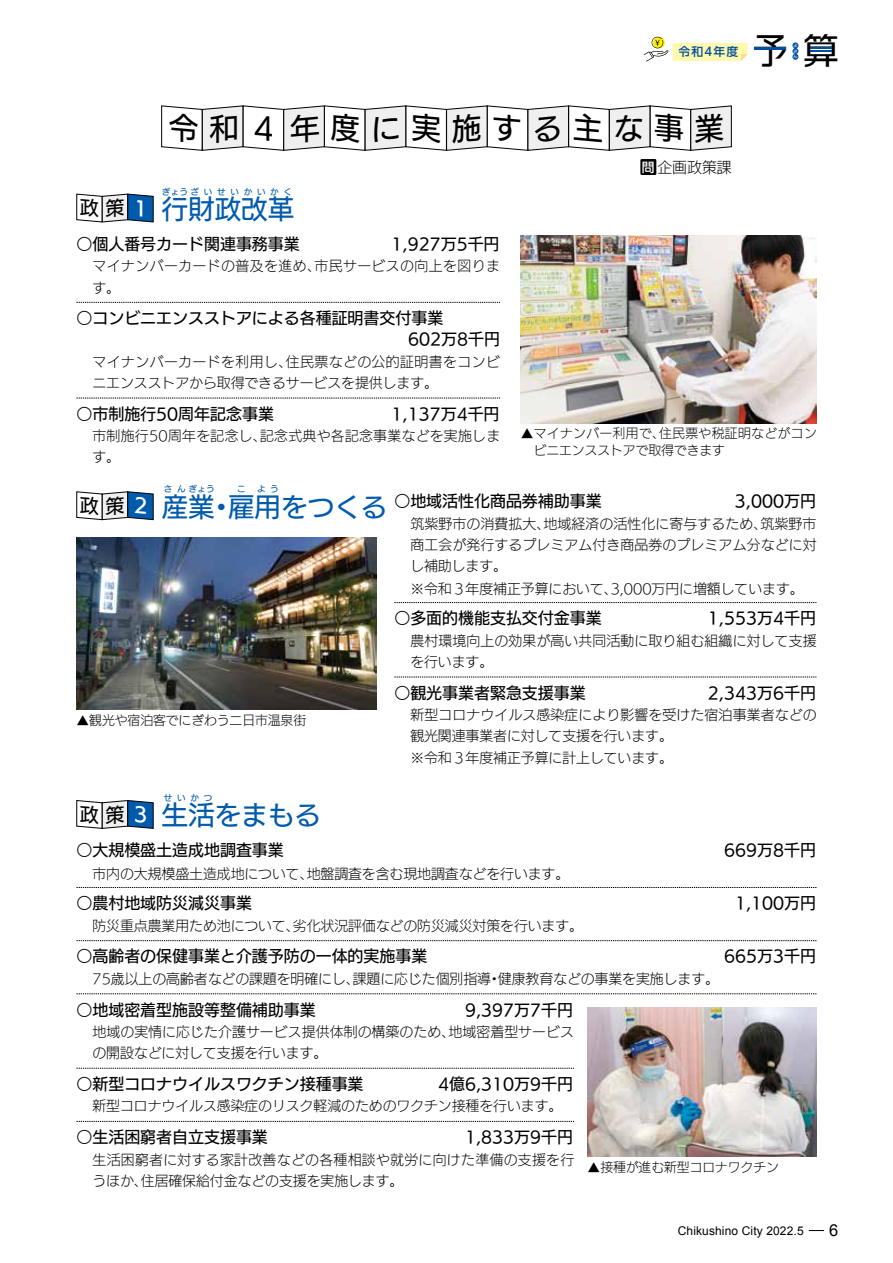
<style>
.page{position:relative;width:893px;height:1263px;background:#fff}
.page>*{position:absolute;margin:0;border:0;box-sizing:border-box;transform-origin:0 0}
.t1{font:35.25px "VDL Logona Regular";color:#000}
.t2{font:26.55px "UD Kakugo Large Pr 6 M";color:#005bac}
.t3{font:16.5px "Arial";color:#000}
.t4{font:15.9px/21.3px "UD Kakugo Large Pr 6 M";color:#000}
.t5{font:14.85px "UD Kakugo Large Pr 6 L";color:#000}
.t6{font:13.8px/21.3px "UD Kakugo Large Pr 6 L";color:#000}
.t7{font:13.8px/21.3px "UD Kakugo Large Pr 6 L";letter-spacing:.025em;color:#000}
.t8{font:13.8px/22.4px "UD Kakugo Large Pr 6 L";letter-spacing:.035em;color:#000}
.t9{font:12.75px/17px "UD Kakugo Large Pr 6 L";color:#000}
.t10{font:12.75px "UD Kakugo Large Pr 6 L";letter-spacing:.035em;color:#000}
.t11{font:500 12.75px "UD Shin Go Pro";color:#fff}
.t12{font:12px "Arial";letter-spacing:.01em;color:#000}
.t13{font:500 11.85px "UD Shin Go NT Pr 6 N";letter-spacing:.1em;color:#004ea2}
.t14{font:8.55px "UD Kakugo Large Pr 6 M";letter-spacing:.04em;color:#005bac}
.t15{font:4.05px/5.7px "VDL Logona Regular";color:#fff;text-align:justify}
</style>
<div class="page">
<svg style="left:792px;top:42px;width:6px;height:18px"></svg>
<svg style="left:810px;top:47px;width:22px;height:1px"></svg>
<hr style="left:754px;top:47px;width:32px;height:3px;background:#004ea2">
<hr style="left:810px;top:50px;width:22px;height:2px;background:#004ea2">
<svg style="left:644px;top:37px;width:104px;height:25px"></svg>
<svg style="left:77px;top:302px;width:423px;height:1px"></svg>
<svg style="left:77px;top:398px;width:423px;height:1px"></svg>
<svg style="left:77px;top:887px;width:739px;height:1px"></svg>
<svg style="left:77px;top:940px;width:739px;height:1px"></svg>
<svg style="left:77px;top:993px;width:739px;height:1px"></svg>
<svg style="left:77px;top:1068px;width:497px;height:1px"></svg>
<svg style="left:77px;top:1121px;width:497px;height:1px"></svg>
<svg style="left:394px;top:602px;width:422px;height:1px"></svg>
<svg style="left:394px;top:677px;width:422px;height:1px"></svg>
<img style="left:521px;top:236px;width:295px;height:187px">
<div style="left:640px;top:159px;width:16px;height:16px;background:#000"></div>
<img style="left:77px;top:537px;width:299px;height:172px">
<img style="left:588px;top:1008px;width:228px;height:149px">
<svg style="left:809px;top:1230px;width:15px;height:1px"></svg>
<svg style="left:76px;top:194px;width:78px;height:28px"></svg>
<svg style="left:76px;top:491px;width:78px;height:29px"></svg>
<svg style="left:76px;top:800px;width:78px;height:29px"></svg>
<svg style="left:161px;top:105px;width:571px;height:46px"></svg>
<p class="t13" style="left:678px;top:42px;width:61px">令和4年度</p>
<h1 class="t1" style="left:753px;top:27px;width:87px">予算</h1>
<p class="t15" style="left:793px;top:42px;width:5px">よさん</p>
<p class="t14" style="left:162px;top:187px;width:39px">ぎょうざ</p>
<p class="t14" style="left:204px;top:187px;width:10px">い</p>
<p class="t14" style="left:230px;top:187px;width:10px">い</p>
<p class="t14" style="left:244px;top:187px;width:10px">か</p>
<p class="t14" style="left:284px;top:187px;width:10px">く</p>
<p class="t14" style="left:270px;top:187px;width:10px">か</p>
<p class="t14" style="left:217px;top:187px;width:10px">せ</p>
<p class="t14" style="left:257px;top:187px;width:10px">い</p>
<h2 class="t2" style="left:162px;top:194px;width:134px">行財政改革</h2>
<p class="t4" style="left:77px;top:233px;width:225px">○個人番号カード関連事務事業</p>
<p class="t4" style="left:392px;top:233px;width:109px">1,927万5千円</p>
<p class="t8" style="left:92px;top:255px;width:230px">マイナンバーカードの普及を進め、す。</p>
<p class="t4" style="left:408px;top:308px;width:93px;text-indent:-332px">○コンビニエンスストアによる各種証明書交付事業<br>602万8千円</p>
<p class="t8" style="left:286px;top:351px;width:216px">住民票などの公的証明書をコンビ</p>
<p class="t8" style="left:314px;top:255px;width:187px">市民サービスの向上を図りま</p>
<p class="t6" style="left:92px;top:351px;width:347px">マイナンバーカードを利用し、<br>ニエンスストアから取得できるサービスを提供します。</p>
<p class="t4" style="left:392px;top:404px;width:109px">1,137万4千円</p>
<p class="t4" style="left:77px;top:404px;width:215px">○市制施行50周年記念事業　</p>
<p class="t7" style="left:260px;top:426px;width:242px">記念式典や各記念事業などを実施しま</p>
<p class="t7" style="left:92px;top:426px;width:176px">市制施行50周年を記念し、す。</p>
<p class="t5" style="left:657px;top:159px;width:76px">企画政策課</p>
<p class="t11" style="left:642px;top:157px;width:14px">問</p>
<p class="t10" style="left:659px;top:427px;width:159px">住民票や税証明などがコン</p>
<p class="t9" style="left:534px;top:426px;width:193px;text-indent:-13px">▲マイナンバー利用で、<br>ビニエンスストアで取得できます</p>
<p class="t14" style="left:177px;top:484px;width:39px">んぎょう</p>
<p class="t14" style="left:164px;top:484px;width:10px">さ</p>
<p class="t14" style="left:257px;top:484px;width:10px">よ</p>
<p class="t14" style="left:237px;top:484px;width:10px">こ</p>
<p class="t14" style="left:270px;top:484px;width:10px">う</p>
<h2 class="t2" style="left:162px;top:492px;width:55px">産業</h2>
<h2 class="t2" style="left:228px;top:492px;width:161px">雇用をつくる</h2>
<h2 class="t2" style="left:208px;top:492px;width:28px">・</h2>
<p class="t9" style="left:77px;top:712px;width:231px">▲観光や宿泊客でにぎわう二日市温泉街</p>
<p class="t4" style="left:394px;top:491px;width:209px">○地域活性化商品券補助事業</p>
<p class="t4" style="left:735px;top:491px;width:83px">3,000万円</p>
<p class="t6" style="left:410px;top:513px;width:141px">筑紫野市の消費拡大、</p>
<p class="t6" style="left:410px;top:535px;width:408px">商工会が発行するプレミアム付き商品券のプレミアム分などに対</p>
<p class="t6" style="left:410px;top:556px;width:98px">し補助します。</p>
<p class="t6" style="left:611px;top:578px;width:194px">3,000万円に増額しています。</p>
<p class="t6" style="left:760px;top:513px;width:57px">筑紫野市</p>
<p class="t6" style="left:543px;top:513px;width:225px">地域経済の活性化に寄与するため、</p>
<p class="t6" style="left:410px;top:578px;width:209px">※令和３年度補正予算において、</p>
<p class="t4" style="left:394px;top:608px;width:209px">○多面的機能支払交付金事業</p>
<p class="t6" style="left:410px;top:630px;width:408px">農村環境向上の効果が高い共同活動に取り組む組織に対して支援を行います。</p>
<p class="t4" style="left:708px;top:682px;width:109px">2,343万6千円</p>
<p class="t4" style="left:708px;top:608px;width:109px">1,553万4千円</p>
<p class="t4" style="left:394px;top:682px;width:193px">○観光事業者緊急支援事業</p>
<p class="t6" style="left:410px;top:705px;width:408px">新型コロナウイルス感染症により影響を受けた宿泊事業者などの観光関連事業者に対して支援を行います。<br>※令和３年度補正予算に計上しています。</p>
<p class="t14" style="left:191px;top:793px;width:10px">か</p>
<p class="t14" style="left:164px;top:793px;width:10px">せ</p>
<p class="t14" style="left:204px;top:793px;width:10px">つ</p>
<p class="t14" style="left:177px;top:793px;width:10px">い</p>
<h2 class="t2" style="left:162px;top:801px;width:161px">生活をまもる</h2>
<p class="t4" style="left:77px;top:840px;width:209px">○大規模盛土造成地調査事業</p>
<p class="t4" style="left:724px;top:840px;width:93px">669万8千円</p>
<p class="t6" style="left:307px;top:863px;width:264px">地盤調査を含む現地調査などを行います。</p>
<p class="t6" style="left:92px;top:863px;width:223px">市内の大規模盛土造成地について、</p>
<p class="t4" style="left:77px;top:893px;width:177px">○農村地域防災減災事業</p>
<p class="t6" style="left:92px;top:915px;width:209px">防災重点農業用ため池について、</p>
<p class="t6" style="left:293px;top:915px;width:292px">劣化状況評価などの防災減災対策を行います。</p>
<p class="t4" style="left:77px;top:946px;width:352px">○高齢者の保健事業と介護予防の一体的実施事業</p>
<p class="t6" style="left:92px;top:968px;width:269px">75歳以上の高齢者などの課題を明確にし、</p>
<p class="t6" style="left:353px;top:968px;width:140px">課題に応じた個別指導</p>
<p class="t6" style="left:498px;top:968px;width:223px">健康教育などの事業を実施します。</p>
<p class="t6" style="left:488px;top:968px;width:15px">・</p>
<p class="t4" style="left:77px;top:999px;width:241px">○地域密着型施設等整備補助事業</p>
<p class="t4" style="left:465px;top:999px;width:109px">9,397万7千円</p>
<p class="t4" style="left:735px;top:893px;width:83px">1,100万円</p>
<p class="t4" style="left:724px;top:946px;width:93px">665万3千円</p>
<p class="t6" style="left:92px;top:1021px;width:364px">地域の実情に応じた介護サービス提供体制の構築のため、の開設などに対して支援を行います。</p>
<p class="t4" style="left:438px;top:1074px;width:136px">4億6,310万9千円</p>
<p class="t6" style="left:448px;top:1021px;width:127px">地域密着型サービス</p>
<p class="t4" style="left:77px;top:1074px;width:289px">○新型コロナウイルスワクチン接種事業</p>
<p class="t6" style="left:92px;top:1096px;width:471px">新型コロナウイルス感染症のリスク軽減のためのワクチン接種を行います。</p>
<p class="t4" style="left:465px;top:1127px;width:109px">1,833万9千円</p>
<p class="t4" style="left:77px;top:1127px;width:193px">○生活困窮者自立支援事業</p>
<p class="t7" style="left:141px;top:1149px;width:435px;text-indent:-48px">生活困窮者に対する家計改善などの各種相談や就労に向けた準備の支援を行住居確保給付金などの支援を実施します。</p>
<p class="t6" style="left:92px;top:1170px;width:57px">うほか、</p>
<p class="t9" style="left:588px;top:1159px;width:193px">▲接種が進む新型コロナワクチン</p>
<p class="t12" style="left:678px;top:1223px;width:127px">Chikushino City 2022.5</p>
<p class="t3" style="left:829px;top:1220px;width:11px">6</p>
</div>
